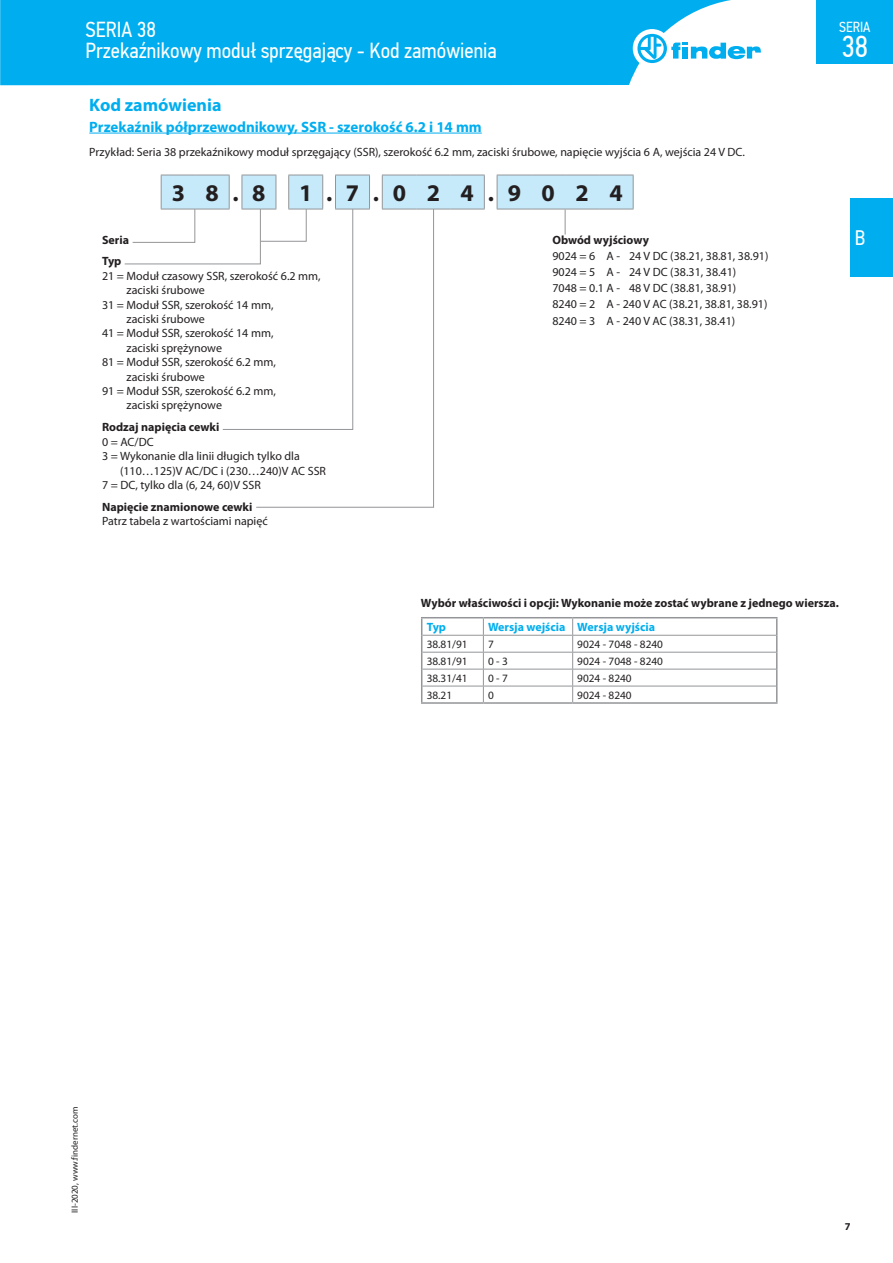
<style>
.page{position:relative;width:893px;height:1263px;background:#fff}
.page>*{position:absolute;margin:0;border:0;box-sizing:border-box;transform-origin:0 0}
.t1{font:30.3px "PF Din Text Cond Pro";color:#fff}
.t2{font:700 24px "Myriad Pro";color:#231f20}
.t3{font:21.75px/21px "PF Din Text Cond Pro";color:#fff}
.t4{font:21px "PF Din Text Cond Pro";color:#fff}
.t5{font:700 18px "Myriad Pro";color:#00aeef}
.t6{font:700 15px "Myriad Pro";color:#00aeef}
.t7{font:14.55px "PF Din Text Cond Pro";color:#fff}
.t8{font:12px/16.2px "Myriad Pro";color:#231f20}
.t9{font:700 12px/21.9px "Myriad Pro";color:#231f20}
.t10{font:700 12px "Myriad Pro";color:#00aeef}
.t11{font:11.25px "Myriad Pro";color:#231f20}
.t12{font:700 10.5px "Myriad Pro";color:#231f20}
.t13{font:9px "Myriad Pro";color:#231f20}
</style>
<div class="page">
<div style="left:850px;top:198px;width:43px;height:78px;background:#00aeef"></div>
<hr style="left:89px;top:133px;width:393px;height:1px;background:#00aeef">
<hr style="left:633px;top:175px;width:1px;height:34px;background:#939598">
<hr style="left:422px;top:652px;width:61px;height:1px;background:#939598">
<hr style="left:483px;top:652px;width:90px;height:1px;background:#939598">
<hr style="left:573px;top:652px;width:203px;height:1px;background:#939598">
<hr style="left:422px;top:669px;width:61px;height:1px;background:#939598">
<hr style="left:483px;top:669px;width:90px;height:1px;background:#939598">
<hr style="left:573px;top:669px;width:203px;height:1px;background:#939598">
<hr style="left:421px;top:617px;width:62px;height:1px;background:#939598">
<hr style="left:483px;top:617px;width:90px;height:1px;background:#939598">
<hr style="left:573px;top:617px;width:204px;height:1px;background:#939598">
<hr style="left:422px;top:635px;width:61px;height:1px;background:#939598">
<hr style="left:483px;top:635px;width:90px;height:1px;background:#939598">
<hr style="left:573px;top:635px;width:203px;height:1px;background:#939598">
<hr style="left:422px;top:686px;width:61px;height:1px;background:#939598">
<svg style="left:421px;top:618px;width:1px;height:84px"></svg>
<hr style="left:421px;top:702px;width:62px;height:2px;background:#939598">
<hr style="left:483px;top:686px;width:90px;height:1px;background:#939598">
<hr style="left:483px;top:702px;width:90px;height:2px;background:#939598">
<hr style="left:573px;top:686px;width:203px;height:1px;background:#939598">
<svg style="left:776px;top:618px;width:1px;height:84px"></svg>
<hr style="left:573px;top:702px;width:204px;height:2px;background:#939598">
<svg style="left:483px;top:618px;width:1px;height:84px"></svg>
<svg style="left:572px;top:618px;width:1px;height:84px"></svg>
<svg style="left:256px;top:430px;width:178px;height:78px"></svg>
<svg style="left:124px;top:175px;width:509px;height:255px"></svg>
<div style="left:0;top:0;width:731px;height:85px;background:#00aeef"></div>
<div style="left:633px;top:29px;width:38px;height:39px;background:#fff;border-radius:50%"></div>
<svg style="left:637px;top:34px;width:124px;height:29px"></svg>
<div style="left:816px;top:0;width:77px;height:64px;background:#00aeef"></div>
<h3 class="t3" style="left:85px;top:19px;width:413px">SERIA 38<br>Przekaźnikowy moduł sprzęgający - Kod zamówienia</h3>
<h3 class="t5" style="left:89px;top:93px;width:134px">Kod zamówienia</h3>
<p class="t6" style="left:89px;top:117px;width:394px">Przekaźnik półprzewodnikowy, SSR - szerokość 6.2 i 14 mm</p>
<p class="t8" style="left:89px;top:144px;width:657px">Przykład: Seria 38 przekaźnikowy moduł sprzęgający (SSR), szerokość 6.2 mm, zaciski śrubowe, napięcie wyjścia 6 A, wejścia 24 V DC.</p>
<h2 class="t2" style="left:172px;top:177px;width:95px">3 8.8</h2>
<h2 class="t2" style="left:299px;top:177px;width:325px">1.7.0 2 4.9 0 2 4</h2>
<p class="t9" style="left:102px;top:228px;width:29px">Seria<br>Typ</p>
<p class="t8" style="left:102px;top:268px;width:220px">21 = Moduł czasowy SSR, szerokość 6.2 mm,</p>
<p class="t8" style="left:127px;top:282px;width:80px">zaciski śrubowe</p>
<p class="t8" style="left:102px;top:296px;width:173px">31 = Moduł SSR, szerokość 14 mm,</p>
<p class="t8" style="left:127px;top:311px;width:80px">zaciski śrubowe</p>
<p class="t8" style="left:102px;top:325px;width:173px">41 = Moduł SSR, szerokość 14 mm,</p>
<p class="t8" style="left:127px;top:340px;width:97px">zaciski sprężynowe</p>
<p class="t8" style="left:102px;top:354px;width:175px">81 = Moduł SSR, szerokość 6.2 mm,</p>
<p class="t8" style="left:127px;top:368px;width:80px">zaciski śrubowe</p>
<p class="t8" style="left:102px;top:383px;width:175px">91 = Moduł SSR, szerokość 6.2 mm,</p>
<p class="t8" style="left:127px;top:397px;width:97px">zaciski sprężynowe</p>
<p class="t9" style="left:102px;top:416px;width:119px">Rodzaj napięcia cewki</p>
<p class="t8" style="left:102px;top:433px;width:53px">0 = AC/DC</p>
<p class="t8" style="left:102px;top:448px;width:199px">3 = Wykonanie dla linii długich tylko dla</p>
<p class="t8" style="left:120px;top:462px;width:208px">(110…125)V AC/DC i (230…240)V AC SSR</p>
<p class="t8" style="left:102px;top:477px;width:160px">7 = DC, tylko dla (6, 24, 60)V SSR</p>
<p class="t9" style="left:102px;top:495px;width:152px">Napięcie znamionowe cewki</p>
<p class="t8" style="left:102px;top:513px;width:167px">Patrz tabela z wartościami napięć</p>
<p class="t9" style="left:552px;top:228px;width:98px">Obwód wyjściowy</p>
<p class="t8" style="left:552px;top:247px;width:218px">9024 = 6 A - 24 V DC (38.21, 38.81, 38.91)<br>9024 = 5 A - 24 V DC (38.31, 38.41)<br>7048 = 0.1 A - 48 V DC (38.81, 38.91)<br>8240 = 2 A - 240 V AC (38.21, 38.81, 38.91)<br>8240 = 3 A - 240 V AC (38.31, 38.41)</p>
<p class="t7" style="left:839px;top:19px;width:33px">SERIA</p>
<h1 class="t1" style="left:841px;top:28px;width:28px">38</h1>
<h3 class="t4" style="left:855px;top:225px;width:12px">B</h3>
<p class="t13" style="left:69px;top:1213px;width:108px;rotate:-90deg">III-2020, www.findernet.com</p>
<p class="t9" style="left:421px;top:591px;width:419px">Wybór właściwości i opcji: Wykonanie może zostać wybrane z jednego wiersza.</p>
<p class="t10" style="left:427px;top:619px;width:21px">Typ</p>
<p class="t10" style="left:488px;top:619px;width:169px">Wersja wejścia Wersja wyjścia</p>
<p class="t11" style="left:427px;top:637px;width:42px">38.81/91</p>
<p class="t11" style="left:488px;top:637px;width:7px">7</p>
<p class="t11" style="left:577px;top:637px;width:87px">9024 - 7048 - 8240</p>
<p class="t11" style="left:427px;top:654px;width:42px">38.81/91</p>
<p class="t11" style="left:488px;top:654px;width:21px">0 - 3</p>
<p class="t11" style="left:577px;top:654px;width:87px">9024 - 7048 - 8240</p>
<p class="t11" style="left:427px;top:671px;width:42px">38.31/41</p>
<p class="t11" style="left:488px;top:671px;width:21px">0 - 7</p>
<p class="t11" style="left:577px;top:671px;width:56px">9024 - 8240</p>
<p class="t11" style="left:427px;top:688px;width:27px">38.21</p>
<p class="t11" style="left:488px;top:688px;width:7px">0</p>
<p class="t11" style="left:577px;top:688px;width:56px">9024 - 8240</p>
<p class="t12" style="left:845px;top:1219px;width:7px">7</p>
</div>
